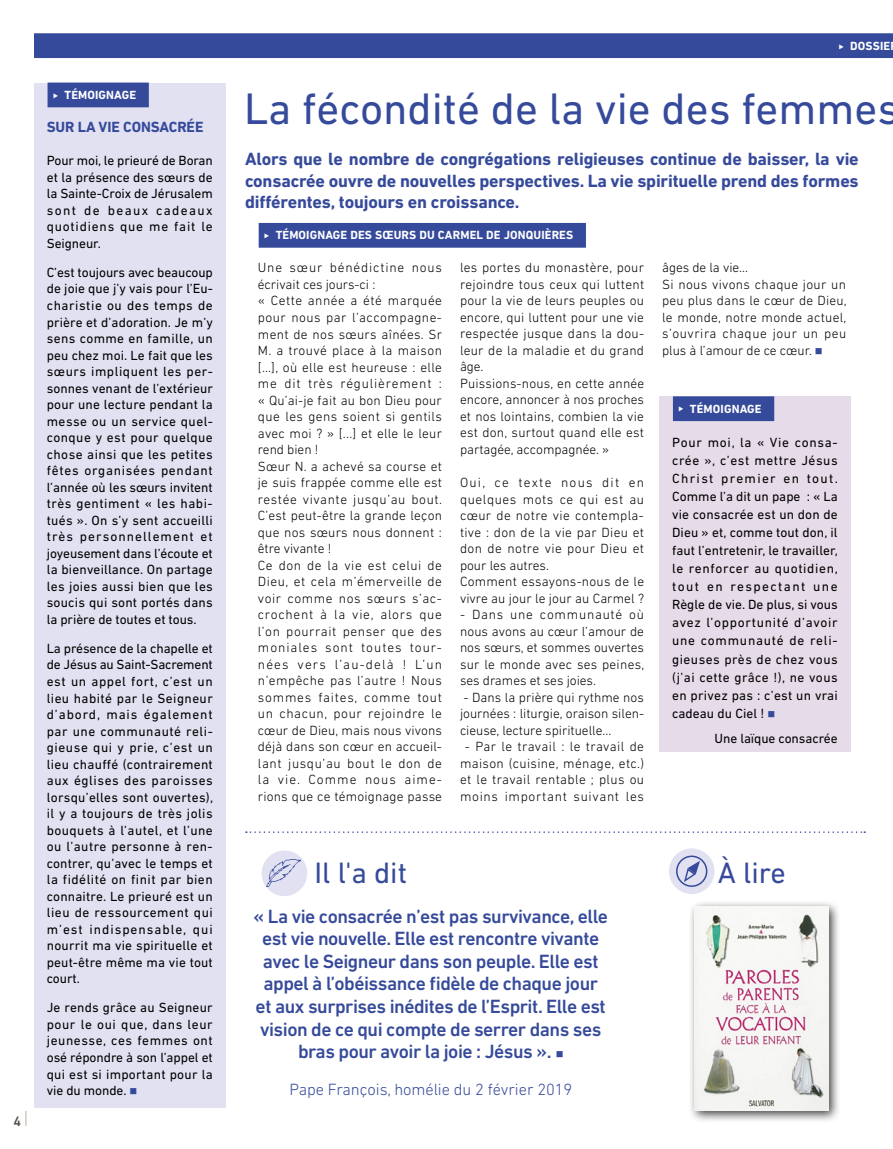
<style>
.page{position:relative;width:893px;height:1149px;background:#fff}
.page>*{position:absolute;margin:0;border:0;box-sizing:border-box;transform-origin:0 0}
.t1{font:44.85px "DIN Next LT Pro";color:#364a9b}
.t2{font:30px "DIN Next LT Pro";color:#364a9b}
.t3{font:500 19.5px/22.5px "DIN Next LT Pro";letter-spacing:-.025em;color:#364a9b;text-align:center}
.t4{font:700 18px/21.6px "DIN Next LT Pro";letter-spacing:-.01em;color:#364a9b;text-align:justify}
.t5{font:300 16.5px "DIN Next LT Pro";letter-spacing:-.005em;color:#364a9b}
.t6{font:700 15px "DIN Next LT Pro";letter-spacing:-.005em;color:#364a9b}
.t7{font:500 13.8px "DIN Next LT Pro";color:#514a46}
.t8{font:300 13.5px/16.5px "DIN Next LT Pro";letter-spacing:.02em;color:#000}
.t9{font:13.5px/16.5px "DIN Next LT Pro";letter-spacing:.015em;color:#000;text-align:justify}
.t10{font:13.5px "DIN Next LT Pro";letter-spacing:-.005em;color:#000}
.t11{font:700 12px "DIN Next LT Pro";letter-spacing:.01em;color:#fff}
.s1{color:#364a9b}
</style>
<div class="page">
<svg style="left:25px;top:1111px;width:2px;height:14px"></svg>
<div style="left:262px;top:850px;width:45px;height:45px;background:#e1e1f2;border-radius:50%"></div>
<img style="left:267px;top:859px;width:34px;height:26px">
<svg style="left:246px;top:831px;width:619px;height:1px"></svg>
<div style="left:34px;top:82px;width:192px;height:1025px;background:#e1e1f2"></div>
<div style="left:48px;top:82px;width:101px;height:25px;background:#364a9b"></div>
<div style="left:259px;top:223px;width:327px;height:24px;background:#364a9b"></div>
<div style="left:659px;top:396px;width:191px;height:355px;background:#e6dce9"></div>
<div style="left:673px;top:396px;width:101px;height:25px;background:#364a9b"></div>
<div style="left:688px;top:899px;width:153px;height:223px;background:#000;opacity:.75"></div>
<img style="left:695px;top:906px;width:134px;height:204px">
<div style="left:669px;top:848px;width:45px;height:45px;background:#e1e1f2;border-radius:50%"></div>
<div style="left:676px;top:855px;width:31px;height:31px;border:2px solid #364a9b;border-radius:50%"></div>
<svg style="left:683px;top:858px;width:18px;height:25px"></svg>
<div style="left:34px;top:33px;width:859px;height:25px;background:#364a9b"></div>
<p class="t7" style="left:13px;top:1112px;width:9px">4</p>
<p class="t11" style="left:65px;top:88px;width:73px">TÉMOIGNAGE</p>
<p class="t6" style="left:47px;top:118px;width:158px">SUR LA VIE CONSACRÉE</p>
<p class="t9" style="left:47px;top:152px;width:168px">Pour moi, le prieuré de Boran et la présence des sœurs de la Sainte-Croix de Jérusalem sont de beaux cadeaux quotidiens que me fait le Seigneur.</p>
<p class="t9" style="left:47px;top:264px;width:168px">C’est toujours avec beaucoup de joie que j’y vais pour l’Eu&shy;charistie ou des temps de prière et d’adoration. Je m’y sens comme en famille, un peu chez moi. Le fait que les sœurs impliquent les per&shy;sonnes venant de l’extérieur pour une lecture pendant la messe ou un service quel&shy;conque y est pour quelque chose ainsi que les petites fêtes organisées pendant l’année où les sœurs invitent très gentiment « les habi&shy;tués ». On s’y sent accueilli très personnellement et joyeusement dans l’écoute et la bienveillance. On partage les joies aussi bien que les soucis qui sont portés dans la prière de toutes et tous.</p>
<p class="t9" style="left:47px;top:639px;width:168px">La présence de la chapelle et de Jésus au Saint-Sacrement est un appel fort, c’est un lieu habité par le Seigneur d’abord, mais également par une communauté reli&shy;gieuse qui y prie, c’est un lieu chauffé (contrairement aux églises des paroisses lorsqu’elles sont ouvertes), il y a toujours de très jolis bouquets à l’autel, et l’une ou l’autre personne à ren&shy;contrer, qu’avec le temps et la fidélité on finit par bien connaitre. Le prieuré est un lieu de ressourcement qui m’est indispensable, qui nourrit ma vie spirituelle et peut-être même ma vie tout court.</p>
<p class="t9" style="left:47px;top:999px;width:168px">Je rends grâce au Seigneur pour le oui que, dans leur jeunesse, ces femmes ont osé répondre à son l’appel et qui est si important pour la vie du monde. <span class="s1">■</span></p>
<p class="t11" style="left:850px;top:39px;width:42px">DOSSIE</p>
<h1 class="t1" style="left:244px;top:83px;width:657px">La fécondité de la vie des femmes</h1>
<h3 class="t4" style="left:245px;top:148px;width:615px">Alors que le nombre de congrégations religieuses continue de baisser, la vie consacrée ouvre de nouvelles perspectives. La vie spirituelle prend des formes différentes, toujours en croissance.</h3>
<p class="t11" style="left:276px;top:228px;width:299px">TÉMOIGNAGE DES SOEURS DU CARMEL DE JONQUIÈRES</p>
<p class="t8" style="left:258px;top:259px;width:186px">Une sœur bénédictine nous écrivait ces jours-ci :<br>« Cette année a été marquée pour nous par l’accompagne&shy;ment de nos sœurs aînées. Sr<br>M. a trouvé place à la maison […], où elle est heureuse : elle me dit très régulièrement : « Qu’ai-je fait au bon Dieu pour que les gens soient si gentils avec moi ? » [...] et elle le leur rend bien !<br>Sœur N. a achevé sa course et je suis frappée comme elle est restée vivante jusqu’au bout.<br>C’est peut-être la grande leçon que nos sœurs nous donnent : être vivante !<br>Ce don de la vie est celui de<br>Dieu, et cela m’émerveille de voir comme nos sœurs s’ac&shy;crochent à la vie, alors que l’on pourrait penser que des moniales sont toutes tour&shy;nées vers l’au-delà ! L’un n’empêche pas l’autre ! Nous sommes faites, comme tout un chacun, pour rejoindre le cœur de Dieu, mais nous vivons déjà dans son cœur en accueil&shy;lant jusqu’au bout le don de la vie. Comme nous aime&shy;rions que ce témoignage passe</p>
<p class="t8" style="left:460px;top:259px;width:186px">les portes du monastère, pour rejoindre tous ceux qui luttent pour la vie de leurs peuples ou encore, qui luttent pour une vie respectée jusque dans la dou&shy;leur de la maladie et du grand âge.<br>Puissions-nous, en cette année encore, annoncer à nos proches et nos lointains, combien la vie est don, surtout quand elle est partagée, accompagnée. »</p>
<p class="t8" style="left:460px;top:474px;width:186px">Oui, ce texte nous dit en quelques mots ce qui est au cœur de notre vie contempla&shy;tive : don de la vie par Dieu et don de notre vie pour Dieu et pour les autres.<br>Comment essayons-nous de le vivre au jour le jour au Carmel ?</p>
<p class="t8" style="left:460px;top:606px;width:186px;text-align:justify">- Dans une communauté où nous avons au cœur l’amour de nos sœurs, et sommes ouvertes sur le monde avec ses peines, ses drames et ses joies.</p>
<p class="t8" style="left:460px;top:688px;width:186px;text-align:justify">- Dans la prière qui rythme nos journées : liturgie, oraison silen&shy;cieuse, lecture spirituelle…</p>
<p class="t8" style="left:460px;top:738px;width:186px;text-align:center">- Par le travail : le travail de maison (cuisine, ménage, etc.) et le travail rentable ; plus ou moins important suivant les</p>
<p class="t8" style="left:662px;top:259px;width:186px">âges de la vie…<br>Si nous vivons chaque jour un peu plus dans le cœur de Dieu, le monde, notre monde actuel, s’ouvrira chaque jour un peu plus à l’amour de ce cœur. <span class="s1">■</span></p>
<p class="t11" style="left:690px;top:401px;width:73px">TÉMOIGNAGE</p>
<p class="t9" style="left:672px;top:433px;width:167px;line-height:18px">Pour moi, la « Vie consa&shy;crée », c’est mettre Jésus Christ premier en tout.<br>Comme l’a dit un pape : « La vie consacrée est un don de Dieu » et, comme tout don, il faut l’entretenir, le travailler, le renforcer au quotidien, tout en respectant une Règle de vie. De plus, si vous avez l’opportunité d’avoir une communauté de reli&shy;gieuses près de chez vous (j’ai cette grâce !), ne vous en privez pas : c’est un vrai cadeau du Ciel ! <span class="s1">■</span></p>
<p class="t10" style="left:715px;top:730px;width:125px">Une laïque consacrée</p>
<h2 class="t2" style="left:314px;top:855px;width:94px">Il l'a dit</h2>
<p class="t3" style="left:253px;top:904px;width:356px">« La vie consacrée n’est pas survivance, elle est vie nouvelle. Elle est rencontre vivante avec le Seigneur dans son peuple. Elle est appel à l’obéissance fidèle de chaque jour et aux surprises inédites de l’Esprit. Elle est vision de ce qui compte de serrer dans ses bras pour avoir la joie : Jésus ». ■</p>
<p class="t5" style="left:290px;top:1079px;width:284px">Pape François, homélie du 2 février 2019</p>
<h2 class="t2" style="left:718px;top:855px;width:70px">À lire</h2>
</div>
